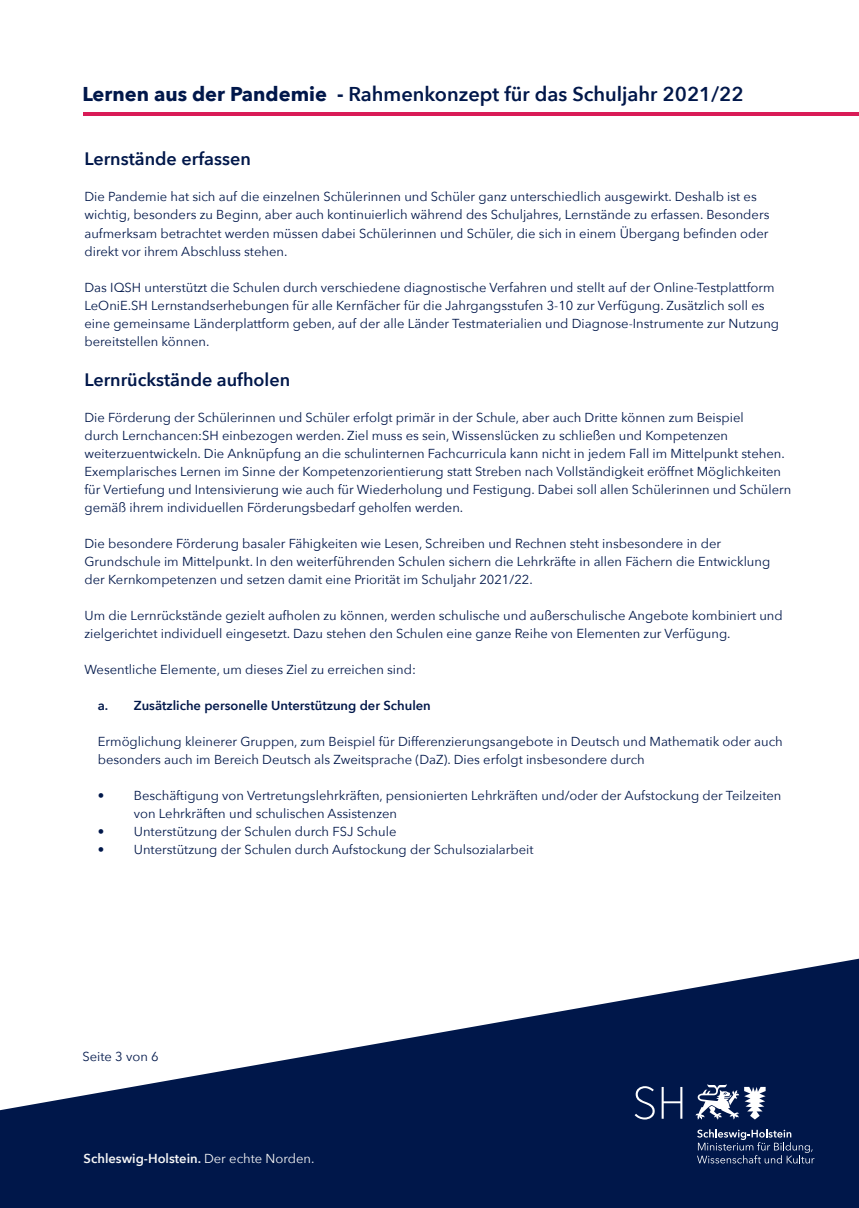
<style>
.page{position:relative;width:859px;height:1208px;background:#fff}
.page>*{position:absolute;margin:0;border:0;box-sizing:border-box;transform-origin:0 0}
.t1{font:600 20px "Avenir Next";color:#00174a}
.t2{font:600 18px "Avenir Next";color:#00174a}
.t3{font:13px/18px "Avenir Next";color:#00174a}
.t4{font:600 13px "Avenir Next";color:#00174a}
.t5{font:600 13px "Avenir Next";color:#f6f6f6}
.s1{font-weight:700}
.s2{font-weight:400}
</style>
<div class="page">
<svg style="left:0;top:958px;width:859px;height:250px;fill:#00174a"></svg>
<svg style="left:635px;top:1086px;width:20px;height:33px"></svg>
<svg style="left:662px;top:1087px;width:20px;height:31px"></svg>
<svg style="left:696px;top:1084px;width:70px;height:35px"></svg>
<svg style="left:697px;top:1129px;width:117px;height:34px;background:#2b3e68"></svg>
<hr style="left:84px;top:113px;width:775px;height:3px;background:#d91b57">
<h1 class="t1" style="left:82px;top:77px;width:663px"><span class="s1">Lernen aus der Pandemie -</span> Rahmenkonzept für das Schuljahr 2021/22</h1>
<h2 class="t2" style="left:84px;top:144px;width:168px">Lernstände erfassen</h2>
<p class="t3" style="left:84px;top:187px;width:686px">Die Pandemie hat sich auf die einzelnen Schülerinnen und Schüler ganz unterschiedlich ausgewirkt. Deshalb ist es wichtig, besonders zu Beginn, aber auch kontinuierlich während des Schuljahres, Lernstände zu erfassen. Besonders aufmerksam betrachtet werden müssen dabei Schülerinnen und Schüler, die sich in einem Übergang befinden oder direkt vor ihrem Abschluss stehen.</p>
<p class="t3" style="left:84px;top:277px;width:696px">Das IQSH unterstützt die Schulen durch verschiedene diagnostische Verfahren und stellt auf der Online-Testplattform LeOniE.SH Lernstandserhebungen für alle Kernfächer für die Jahrgangsstufen 3-10 zur Verfügung. Zusätzlich soll es eine gemeinsame Länderplattform geben, auf der alle Länder Testmaterialien und Diagnose-Instrumente zur Nutzung bereitstellen können.</p>
<h2 class="t2" style="left:84px;top:364px;width:207px">Lernrückstände aufholen</h2>
<p class="t3" style="left:84px;top:407px;width:708px">Die Förderung der Schülerinnen und Schüler erfolgt primär in der Schule, aber auch Dritte können zum Beispiel<br>durch Lernchancen:SH einbezogen werden. Ziel muss es sein, Wissenslücken zu schließen und Kompetenzen weiterzuentwickeln. Die Anknüpfung an die schulinternen Fachcurricula kann nicht in jedem Fall im Mittelpunkt stehen.<br>Exemplarisches Lernen im Sinne der Kompetenzorientierung statt Streben nach Vollständigkeit eröffnet Möglichkeiten für Vertiefung und Intensivierung wie auch für Wiederholung und Festigung. Dabei soll allen Schülerinnen und Schülern gemäß ihrem individuellen Förderungsbedarf geholfen werden.</p>
<p class="t3" style="left:84px;top:533px;width:687px">Die besondere Förderung basaler Fähigkeiten wie Lesen, Schreiben und Rechnen steht insbesondere in der<br>Grundschule im Mittelpunkt. In den weiterführenden Schulen sichern die Lehrkräfte in allen Fächern die Entwicklung der Kernkompetenzen und setzen damit eine Priorität im Schuljahr 2021/22.</p>
<p class="t3" style="left:84px;top:605px;width:700px">Um die Lernrückstände gezielt aufholen zu können, werden schulische und außerschulische Angebote kombiniert und zielgerichtet individuell eingesetzt. Dazu stehen den Schulen eine ganze Reihe von Elementen zur Verfügung.</p>
<p class="t3" style="left:84px;top:659px;width:333px">Wesentliche Elemente, um dieses Ziel zu erreichen sind:</p>
<p class="t4" style="left:98px;top:694px;width:335px">a. Zusätzliche personelle Unterstützung der Schulen</p>
<p class="t3" style="left:98px;top:731px;width:686px">Ermöglichung kleinerer Gruppen, zum Beispiel für Differenzierungsangebote in Deutsch und Mathematik oder auch besonders auch im Bereich Deutsch als Zweitsprache (DaZ). Dies erfolgt insbesondere durch</p>
<p class="t3" style="left:134px;top:785px;width:649px;text-indent:-36px">• Beschäftigung von Vertretungslehrkräften, pensionierten Lehrkräften und/oder der Aufstockung der Teilzeiten von Lehrkräften und schulischen Assistenzen</p>
<p class="t3" style="left:98px;top:821px;width:300px">• Unterstützung der Schulen durch FSJ Schule</p>
<p class="t3" style="left:98px;top:839px;width:437px">• Unterstützung der Schulen durch Aufstockung der Schulsozialarbeit</p>
<p class="t3" style="left:82px;top:1047px;width:78px">Seite 3 von 6</p>
<p class="t5" style="left:84px;top:1147px;width:232px">Schleswig-Holstein. <span class="s2">Der echte Norden.</span></p>
</div>
